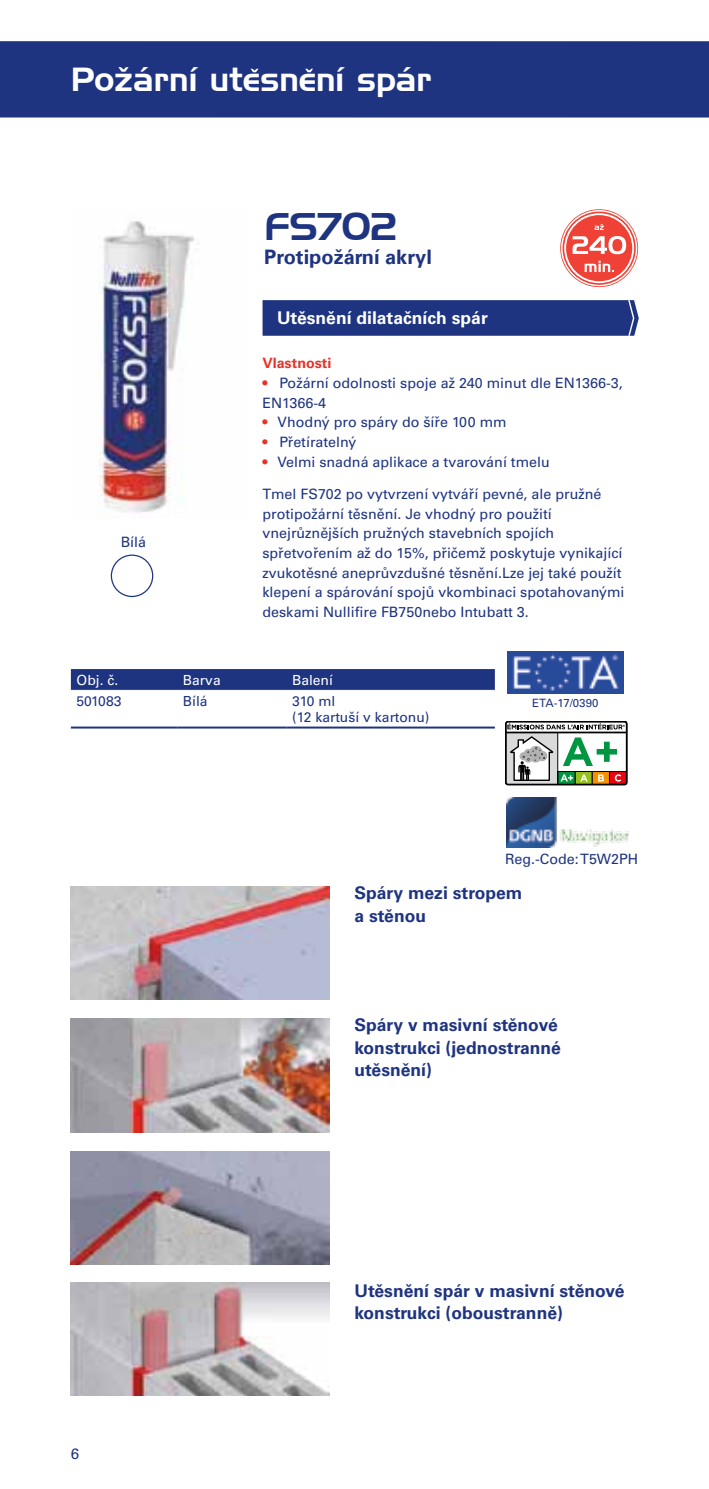
<style>
.page{position:relative;width:709px;height:1489px;background:#fff}
.page>*{position:absolute;margin:0;border:0;box-sizing:border-box;transform-origin:0 0}
.t1{font:37.5px "Handel Gothic BT";color:#1e3480}
.t2{font:32.5px "Handel Gothic BT";color:#fff}
.t3{font:700 20px "Univers Com 65";color:#1e3480}
.t4{font:700 17.5px/22.5px "Univers LTCYR 65";color:#1e3480}
.t5{font:700 17.5px "Univers LTCYR 65";color:#fff}
.t6{font:15px "Univers LTCYR 55 Roman";color:#1e3480}
.t7{font:14.25px/19.8px "Univers LTCYR 55 Roman";color:#1e3480}
.t8{font:700 14.25px "Univers LTCYR 65";color:#e63329}
.t9{font:14px/15.8px "Univers LTCYR 55 Roman";color:#1e3480}
.t10{font:14px "Univers LTCYR 55 Roman";color:#fff}
.t11{font:11.5px "Univers LTCYR 55 Roman";color:#1e3480}
.s1{color:#e63329}
</style>
<div class="page">
<img style="left:98px;top:221px;width:101px;height:292px">
<div style="left:0;top:41px;width:709px;height:76px;background:#1e3480"></div>
<div style="left:262px;top:300px;width:376px;height:36px;background:#1e3480"></div>
<svg style="left:560px;top:209px;width:78px;height:78px"></svg>
<div style="left:71px;top:669px;width:424px;height:20px;background:#1e3480"></div>
<hr style="left:71px;top:726px;width:106px;height:2px;background:#1e3480">
<hr style="left:177px;top:726px;width:109px;height:2px;background:#1e3480">
<hr style="left:286px;top:726px;width:209px;height:2px;background:#1e3480">
<img style="left:71px;top:886px;width:259px;height:113px">
<div style="left:111px;top:554px;width:42px;height:43px;border:1px solid #1e3480;border-radius:50%"></div>
<img style="left:71px;top:1018px;width:259px;height:114px">
<img style="left:71px;top:1151px;width:259px;height:113px">
<img style="left:71px;top:1282px;width:259px;height:113px">
<img style="left:506px;top:797px;width:122px;height:50px">
<svg style="left:505px;top:721px;width:122px;height:64px"></svg>
<img style="left:507px;top:651px;width:116px;height:42px">
<svg style="left:251px;top:69px;width:7px;height:3px"></svg>
<svg style="left:305px;top:69px;width:8px;height:3px"></svg>
<h2 class="t2" style="left:71px;top:60px;width:362px">Požární utesnení spár</h2>
<p class="t7" style="left:121px;top:531px;width:27px">Bílá</p>
<h1 class="t1" style="left:264px;top:204px;width:134px">FS702</h1>
<h3 class="t3" style="left:264px;top:245px;width:169px">Protipožární akryl</h3>
<p class="t5" style="left:277px;top:306px;width:212px">Utěsnění dilatačních spár</p>
<p class="t8" style="left:262px;top:353px;width:71px">Vlastnosti</p>
<p class="t7" style="left:262px;top:372px;width:362px"><span class="s1">•</span> Požární odolnosti spoje až 240 minut dle EN1366-3,<br>EN1366-4</p>
<p class="t7" style="left:262px;top:412px;width:246px"><span class="s1">•</span> Vhodný pro spáry do šíře 100 mm</p>
<p class="t7" style="left:262px;top:431px;width:96px"><span class="s1">•</span> Přetíratelný</p>
<p class="t7" style="left:262px;top:451px;width:289px"><span class="s1">•</span> Velmi snadná aplikace a tvarování tmelu</p>
<p class="t7" style="left:262px;top:483px;width:364px">Tmel FS702 po vytvrzení vytváří pevné, ale pružné protipožární těsnění. Je vhodný pro použití vnejrůznějších pružných stavebních spojích spřetvořením až do 15%, přičemž poskytuje vynikající zvukotěsné aneprůvzdušné těsnění.Lze jej také použít klepení a spárování spojů vkombinaci spotahovanými deskami Nullifire FB750nebo Intubatt 3.</p>
<p class="t10" style="left:76px;top:670px;width:43px">Obj. č.</p>
<p class="t10" style="left:183px;top:670px;width:39px">Barva</p>
<p class="t10" style="left:292px;top:670px;width:42px">Balení</p>
<p class="t9" style="left:77px;top:692px;width:46px">501083</p>
<p class="t9" style="left:183px;top:692px;width:26px">Bílá</p>
<p class="t9" style="left:292px;top:692px;width:139px">310 ml<br>(12 kartuší v kartonu)</p>
<p class="t11" style="left:532px;top:695px;width:68px">ETA-17/0390</p>
<p class="t7" style="left:505px;top:847px;width:134px">Reg.-Code: T5W2PH</p>
<p class="t4" style="left:354px;top:880px;width:169px">Spáry mezi stropem a stěnou</p>
<p class="t4" style="left:354px;top:1012px;width:208px">Spáry v masivní stěnové konstrukci (jednostranné utěsnění)</p>
<p class="t6" style="left:71px;top:1442px;width:10px">6</p>
<p class="t4" style="left:354px;top:1278px;width:271px">Utěsnění spár v masivní stěnové konstrukci (oboustranně)</p>
</div>
